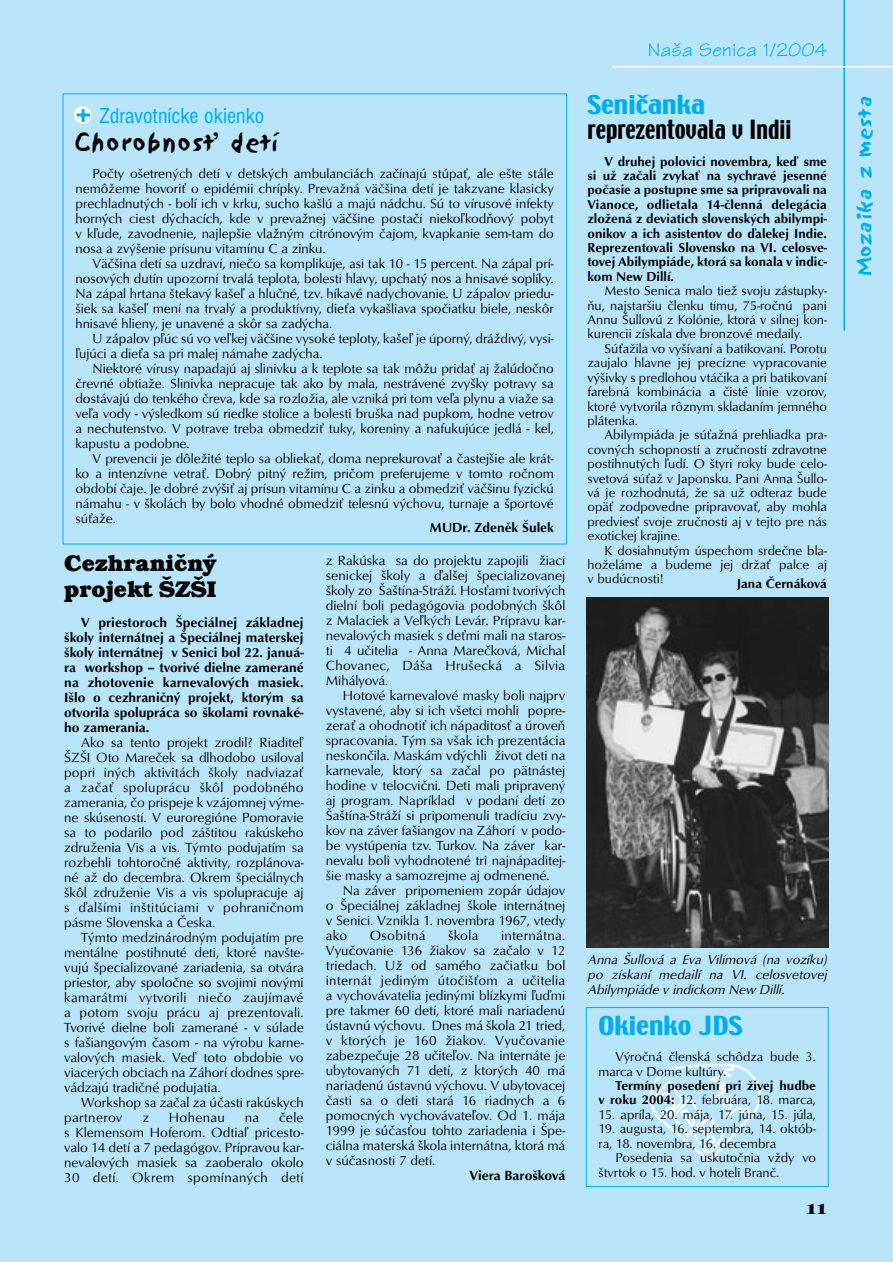
<style>
.page{position:relative;width:893px;height:1262px;background:#fff}
.page>*{position:absolute;margin:0;border:0;box-sizing:border-box;transform-origin:0 0}
.t1{font:23.25px/25.5px "Techno CE Regular";color:#000}
.t2{font:700 23.25px/25.5px "Bookman Itc TCE";color:#000}
.t3{font:23.25px "Techno CE Regular";color:#00aeef;scale:1.25 1}
.t4{font:condensed 22.5px "Nimbus San DCE";color:#00aeef}
.t5{font:22.5px "Sand CE Regular";color:#000}
.t6{font:19.5px "Tekton CE";color:#00aeef;scale:1.1 1}
.t7{font:18px "Sand CE Regular";color:#00aeef;scale:1.1 1}
.t8{font:800 14.25px "Tiffany IT Cby BT";color:#000}
.t9{font:13.65px/15px "Optus TCE";color:#000;text-align:justify}
.t10{font:500 13.65px/15px "Optus TCE";color:#000;text-align:justify}
.t11{font:13.65px "Optus TCE";letter-spacing:.02em;color:#000}
.t12{font:13.5px/15px "Optus TCE";color:#000;text-align:justify}
.t13{font:500 13.5px "Optus TCE";color:#000}
.t14{font:italic 13.35px/14.7px "Optus TCE";color:#000}
.t15{font:13.2px/14.4px "Optus TCE";color:#000;text-align:justify}
.t16{font:500 13.2px/14.4px "Optus TCE";color:#000;text-align:justify}
.s1{font-style:inherit}
.s2{color:#00aeef}
.s3{font-weight:400}
</style>
<div class="page">
<div style="left:0;top:0;width:892px;height:1262px;background:#b9e5fa"></div>
<hr style="left:843px;top:0;width:1px;height:331px;background:#00aeef">
<hr style="left:612px;top:66px;width:280px;height:2px;background:#fff">
<img style="left:586px;top:597px;width:242px;height:350px">
<svg style="left:74px;top:106px;width:18px;height:18px"></svg>
<svg style="left:82px;top:109px;width:3px;height:13px"></svg>
<hr style="left:76px;top:113px;width:14px;height:3px;background:#00aeef">
<div style="left:586px;top:1007px;width:242px;height:179px;border:1px solid #00aeef"></div>
<img style="left:649px;top:1064px;width:113px;height:97px">
<h2 class="t4" style="left:99px;top:107px;width:166px">Zdravotnícke okienko</h2>
<h2 class="t5" style="left:75px;top:129px;width:204px">Chorobnos<span class="s1">ť</span> detÌ</h2>
<p class="t12" style="left:75px;top:167px;width:480px;text-indent:17px">Počty ošetrených detí v detských ambulanciách začínajú stúpať, ale ešte stále nemôžeme hovoriť o epidémii chrípky. Prevažná väčšina detí je takzvane klasicky prechladnutých - bolí ich v krku, sucho kašlú a majú nádchu. Sú to vírusové infekty horných ciest dýchacích, kde v prevažnej väčšine postačí niekoľkodňový pobyt v kľude, zavodnenie, najlepšie vlažným citrónovým čajom, kvapkanie sem-tam do nosa a zvýšenie prísunu vitamínu C a zinku.</p>
<p class="t12" style="left:75px;top:257px;width:480px;text-indent:17px">Väčšina detí sa uzdraví, niečo sa komplikuje, asi tak 10 - 15 percent. Na zápal prí&shy;nosových dutín upozorní trvalá teplota, bolesti hlavy, upchatý nos a hnisavé soplíky.<br>Na zápal hrtana štekavý kašeľ a hlučné, tzv. híkavé nadychovanie. U zápalov priedu&shy;šiek sa kašeľ mení na trvalý a produktívny, dieťa vykašliava spočiatku biele, neskôr hnisavé hlieny, je unavené a skôr sa zadýcha.</p>
<p class="t12" style="left:75px;top:332px;width:480px;text-indent:17px">U zápalov pľúc sú vo veľkej väčšine vysoké teploty, kašeľ je úporný, dráždivý, vysi&shy;ľujúci a dieťa sa pri malej námahe zadýcha.</p>
<p class="t12" style="left:75px;top:362px;width:480px;text-indent:17px">Niektoré vírusy napadajú aj slinivku a k teplote sa tak môžu pridať aj žalúdočno črevné obtiaže. Slinivka nepracuje tak ako by mala, nestrávené zvyšky potravy sa dostávajú do tenkého čreva, kde sa rozložia, ale vzniká pri tom veľa plynu a viaže sa veľa vody - výsledkom sú riedke stolice a bolesti bruška nad pupkom, hodne vetrov a nechutenstvo. V potrave treba obmedziť tuky, koreniny a nafukujúce jedlá - kel, kapustu a podobne.</p>
<p class="t12" style="left:75px;top:452px;width:480px;text-indent:17px">V prevencii je dôležité teplo sa obliekať, doma neprekurovať a častejšie ale krát&shy;ko a intenzívne vetrať. Dobrý pitný režim, pričom preferujeme v tomto ročnom období čaje. Je dobré zvýšiť aj prísun vitamínu C a zinku a obmedziť väčšinu fyzickú námahu - v školách by bolo vhodné obmedziť telesnú výchovu, turnaje a športové súťaže.</p>
<p class="t13" style="left:429px;top:522px;width:126px">MUDr. Zdeněk Šulek</p>
<h1 class="t2" style="left:64px;top:553px;width:154px">Cezhraničný projekt ŠZŠI</h1>
<p class="t10" style="left:64px;top:615px;width:241px;text-indent:17px">V priestoroch Špeciálnej základnej školy internátnej a Špeciálnej materskej školy internátnej v Senici bol 22. januá&shy;ra workshop – tvorivé dielne zamerané na zhotovenie karnevalových masiek.<br>Išlo o cezhraničný projekt, ktorým sa otvorila spolupráca so školami rovnaké&shy;ho zamerania.</p>
<p class="t9" style="left:64px;top:735px;width:241px;text-indent:17px">Ako sa tento projekt zrodil? Riaditeľ ŠZŠI Oto Mareček sa dlhodobo usiloval popri iných aktivitách školy nadviazať a začať spoluprácu škôl podobného zamerania, čo prispeje k vzájomnej výme&shy;ne skúseností. V euroregióne Pomoravie sa to podarilo pod záštitou rakúskeho združenia Vis a vis. Týmto podujatím sa rozbehli tohtoročné aktivity, rozplánova&shy;né až do decembra. Okrem špeciálnych škôl združenie Vis a vis spolupracuje aj s ďalšími inštitúciami v pohraničnom pásme Slovenska a Česka.</p>
<p class="t9" style="left:64px;top:930px;width:241px;text-indent:17px">Týmto medzinárodným podujatím pre mentálne postihnuté deti, ktoré navšte&shy;vujú špecializované zariadenia, sa otvára priestor, aby spoločne so svojimi novými kamarátmi vytvorili niečo zaujímavé a potom svoju prácu aj prezentovali.<br>Tvorivé dielne boli zamerané - v súlade s fašiangovým časom - na výrobu karne&shy;valových masiek. Veď toto obdobie vo viacerých obciach na Záhorí dodnes spre&shy;vádzajú tradičné podujatia.</p>
<p class="t9" style="left:64px;top:1095px;width:241px;text-indent:17px">Workshop sa začal za účasti rakúskych partnerov</p>
<p class="t9" style="left:142px;top:1110px;width:8px">z</p>
<p class="t11" style="left:169px;top:1111px;width:57px">Hohenau</p>
<p class="t9" style="left:245px;top:1110px;width:16px">na</p>
<p class="t9" style="left:64px;top:1110px;width:241px;text-indent:215px">čele s Klemensom Hoferom. Odtiaľ pricesto&shy;valo 14 detí a 7 pedagógov. Prípravou kar&shy;nevalových masiek sa zaoberalo okolo 30 detí. Okrem spomínaných detí</p>
<p class="t9" style="left:326px;top:553px;width:241px">z Rakúska sa do projektu zapojili žiaci senickej školy a ďalšej špecializovanej školy zo Šaštína-Stráží. Hosťami tvorivých dielní boli pedagógovia podobných škôl z Malaciek a Veľkých Levár. Prípravu kar&shy;nevalových masiek s deťmi mali na staros&shy;ti 4 učitelia - Anna Marečková, Michal Chovanec, Dáša Hrušecká a Silvia Mihályová.</p>
<p class="t9" style="left:326px;top:688px;width:241px;text-indent:17px">Hotové karnevalové masky boli najprv vystavené, aby si ich všetci mohli popre&shy;zerať a ohodnotiť ich nápaditosť a úroveň spracovania. Tým sa však ich prezentácia neskončila. Maskám vdýchli život deti na karnevale, ktorý sa začal po pätnástej hodine v telocvični. Deti mali pripravený aj program. Napríklad v podaní detí zo Šaštína-Stráží si pripomenuli tradíciu zvy&shy;kov na záver fašiangov na Záhorí v podo&shy;be vystúpenia tzv. Turkov. Na záver kar&shy;nevalu boli vyhodnotené tri najnápaditej&shy;šie masky a samozrejme aj odmenené.</p>
<p class="t9" style="left:326px;top:883px;width:241px;text-indent:17px">Na záver pripomeniem zopár údajov o Špeciálnej základnej škole internátnej v Senici. Vznikla 1. novembra 1967, vtedy ako</p>
<p class="t11" style="left:370px;top:929px;width:57px">Osobitná</p>
<p class="t9" style="left:448px;top:928px;width:32px">škola</p>
<p class="t9" style="left:326px;top:928px;width:241px;text-indent:175px">internátna.<br>Vyučovanie 136 žiakov sa začalo v 12 triedach. Už od samého začiatku bol internát jediným útočišťom a učitelia a vychovávatelia jedinými blízkymi ľuďmi pre takmer 60 detí, ktoré mali nariadenú ústavnú výchovu. Dnes má škola 21 tried, v ktorých je 160 žiakov. Vyučovanie zabezpečuje 28 učiteľov. Na internáte je ubytovaných 71 detí, z ktorých 40 má nariadenú ústavnú výchovu. V ubytovacej časti sa o deti stará 16 riadnych a 6 pomocných vychovávateľov. Od 1. mája 1999 je súčasťou tohto zariadenia i Špe&shy;ciálna materská škola internátna, ktorá má v súčasnosti 7 detí.</p>
<p class="t10" style="left:469px;top:1168px;width:97px">Viera Barošková</p>
<h3 class="t6" style="left:647px;top:43px;width:165px">Naša Senica 1/2004</h3>
<h1 class="t1" style="left:587px;top:92px;width:205px"><span class="s2">Seni</span><span class="s2">č</span><span class="s2">anka </span>reprezentovala v Indii</h1>
<p class="t16" style="left:587px;top:155px;width:241px;text-indent:17px">V druhej polovici novembra, keď sme si už začali zvykať na sychravé jesenné počasie a postupne sme sa pripravovali na Vianoce, odlietala 14-členná delegácia zložená z deviatich slovenských abilympi&shy;onikov a ich asistentov do ďalekej Indie.<br>Reprezentovali Slovensko na VI. celosve&shy;tovej Abilympiáde, ktorá sa konala v indic&shy;kom New Dillí.</p>
<p class="t15" style="left:587px;top:284px;width:241px;text-indent:17px">Mesto Senica malo tiež svoju zástupky&shy;ňu, najstaršiu členku tímu, 75-ročnú pani Annu Šullovú z Kolónie, ktorá v silnej kon&shy;kurencii získala dve bronzové medaily.</p>
<p class="t15" style="left:587px;top:342px;width:241px;text-indent:17px">Súťažila vo vyšívaní a batikovaní. Porotu zaujalo hlavne jej precízne vypracovanie výšivky s predlohou vtáčika a pri batikovaní farebná kombinácia a čisté línie vzorov, ktoré vytvorila rôznym skladaním jemného plátenka.</p>
<p class="t15" style="left:587px;top:428px;width:241px;text-indent:17px">Abilympiáda je súťažná prehliadka pra&shy;covných schopností a zručností zdravotne postihnutých ľudí. O štyri roky bude celo&shy;svetová súťaž v Japonsku. Pani Anna Šullo&shy;vá je rozhodnutá, že sa už odteraz bude opäť zodpovedne pripravovať, aby mohla predviesť svoje zručnosti aj v tejto pre nás exotickej krajine.</p>
<p class="t15" style="left:587px;top:544px;width:241px;text-indent:17px">K dosiahnutým úspechom srdečne bla&shy;hoželáme a budeme jej držať palce aj v budúcnosti!</p>
<p class="t16" style="left:736px;top:577px;width:92px">Jana Černáková</p>
<p class="t14" style="left:587px;top:953px;width:244px">Anna Šullová a Eva Vilímová (na vozíku) po získaní medailí na VI. celosvetovej<br>Abilympiáde v indickom New Dillí.</p>
<h1 class="t3" style="left:598px;top:1011px;width:117px">Okienko JDS</h1>
<p class="t15" style="left:598px;top:1050px;width:219px;text-indent:17px">Výročná členská schôdza bude 3. marca v Dome kultúry.</p>
<p class="t16" style="left:598px;top:1079px;width:219px;text-align:right">Termíny posedení pri živej hudbe<br>v roku 2004: <span class="s3">12. februára, 18. marca,</span></p>
<p class="t15" style="left:598px;top:1108px;width:219px">15. apríla, 20. mája, 17. júna, 15. júla,</p>
<p class="t15" style="left:598px;top:1122px;width:219px">19. augusta, 16. septembra, 14. októb&shy;ra, 18. novembra, 16. decembra</p>
<p class="t15" style="left:598px;top:1151px;width:219px;text-indent:17px">Posedenia sa uskutočnia vždy vo štvrtok o 15. hod. v hoteli Branč.</p>
<p class="t8" style="left:806px;top:1203px;width:22px">11</p>
<h3 class="t7" style="left:853px;top:275px;width:165px;rotate:-90deg">Mozaika z mesta</h3>
</div>
